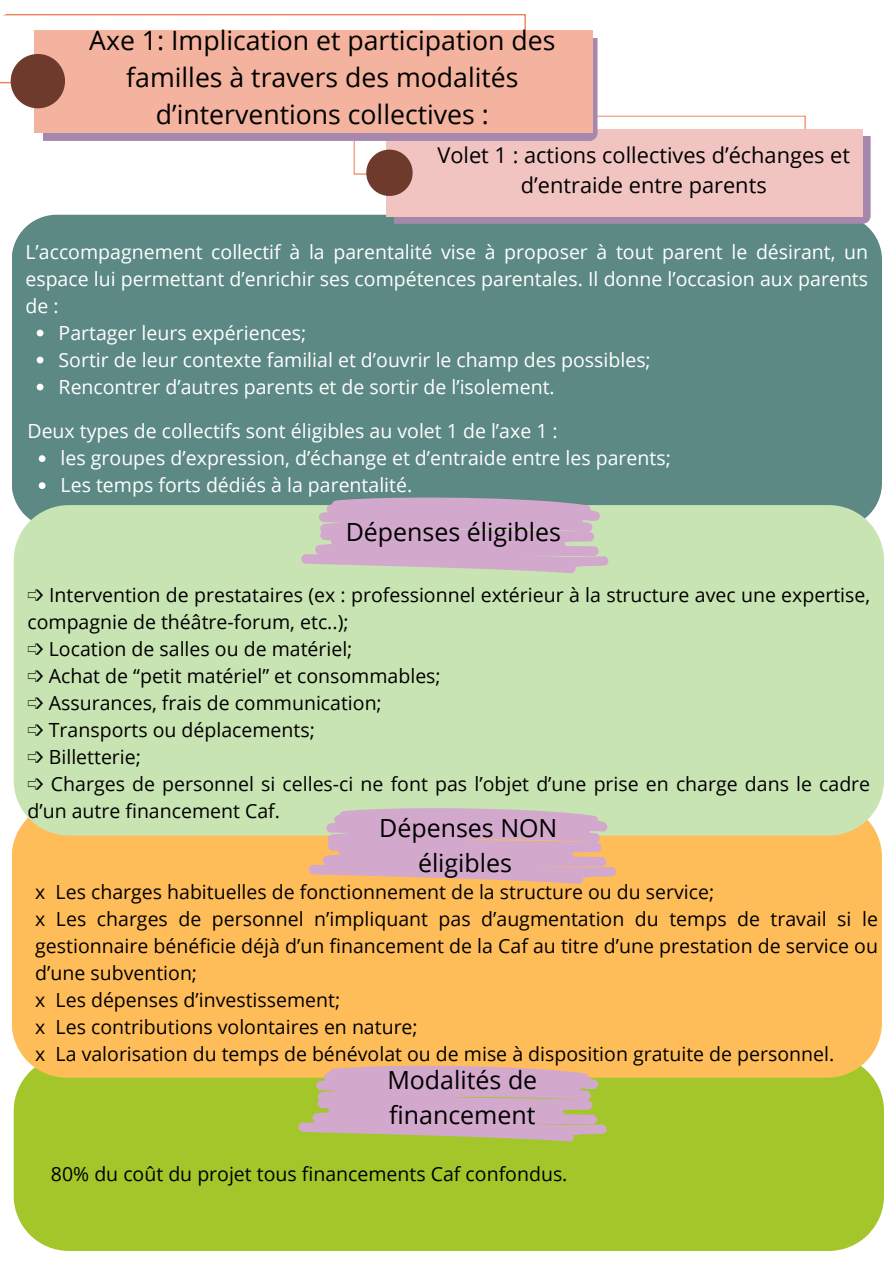
<style>
.page{position:relative;width:894px;height:1264px;background:#fff}
.page>*{position:absolute;margin:0;border:0;box-sizing:border-box;transform-origin:0 0}
.t1{font:26.55px/37.2px "Open Sans";color:#000;text-align:center}
.t2{font:24.9px/34.8px "Open Sans";color:#000;text-align:center}
.t3{font:21.75px/29.5px "Open Sans";color:#000;text-align:center}
.t4{font:19.5px/27px "Open Sans";color:#000}
.t5{font:19.5px/27px "Open Sans";color:#fff;text-align:justify}
.s1{font-family:"Free Serif"}
</style>
<div class="page">
<div style="left:12px;top:215px;width:869px;height:290px;background:#5c8984"></div>
<svg style="left:366px;top:129px;width:504px;height:95px;background:#e4babb"></svg>
<svg style="left:43px;top:39px;width:554px;height:102px;background:#ad8dab"></svg>
<div style="left:34px;top:30px;width:559px;height:102px;background:#f4b39f"></div>
<svg style="left:0;top:14px;width:525px;height:94px"></svg>
<div style="left:14px;top:1077px;width:869px;height:173px;background:#a3c62a"></div>
<div style="left:12px;top:835px;width:869px;height:242px;background:#ffbd59"></div>
<div style="left:14px;top:505px;width:869px;height:330px;background:#c8e4b2"></div>
<svg style="left:308px;top:808px;width:307px;height:76px;background:#d8aebb"></svg>
<svg style="left:301px;top:497px;width:307px;height:76px;background:#ccb0c5"></svg>
<svg style="left:37px;top:330px;width:6px;height:6px"></svg>
<svg style="left:37px;top:357px;width:6px;height:6px"></svg>
<svg style="left:37px;top:384px;width:6px;height:6px"></svg>
<svg style="left:39px;top:455px;width:6px;height:7px"></svg>
<svg style="left:39px;top:482px;width:6px;height:7px"></svg>
<svg style="left:298px;top:1065px;width:308px;height:76px;background:#ceadae"></svg>
<h1 class="t1" style="left:89px;top:21px;width:467px">Axe 1: Implication et participation des familles à travers des modalités d’interventions collectives :</h1>
<p class="t3" style="left:437px;top:140px;width:414px">Volet 1 : actions collectives d’échanges et d’entraide entre parents</p>
<p class="t5" style="left:25px;top:238px;width:844px">L’accompagnement collectif à la parentalité vise à proposer à tout parent le désirant, un espace lui permettant d’enrichir ses compétences parentales. Il donne l’occasion aux parents de :</p>
<h1 class="t5" style="left:59px;top:319px;width:249px">Partager leurs expériences;</h1>
<p class="t5" style="left:59px;top:346px;width:593px">Sortir de leur contexte familial et d’ouvrir le champ des possibles;</p>
<p class="t5" style="left:59px;top:373px;width:497px">Rencontrer d’autres parents et de sortir de l’isolement.</p>
<p class="t5" style="left:27px;top:417px;width:531px">Deux types de collectifs sont éligibles au volet 1 de l’axe 1 :</p>
<p class="t5" style="left:61px;top:444px;width:611px">les groupes d’expression, d’échange et d’entraide entre les parents;</p>
<p class="t5" style="left:61px;top:471px;width:353px">Les temps forts dédiés à la parentalité.</p>
<p class="t2" style="left:345px;top:514px;width:217px">Dépenses éligibles</p>
<p class="t4" style="left:27px;top:580px;width:844px"><span class="s1">➩</span> Intervention de prestataires (ex : professionnel extérieur à la structure avec une expertise, compagnie de théâtre-forum, etc..);</p>
<p class="t4" style="left:27px;top:634px;width:326px"><span class="s1">➩</span> Location de salles ou de matériel;</p>
<p class="t4" style="left:27px;top:661px;width:414px"><span class="s1">➩</span> Achat de “petit matériel” et consommables;</p>
<p class="t4" style="left:27px;top:688px;width:356px"><span class="s1">➩</span> Assurances, frais de communication;</p>
<p class="t4" style="left:27px;top:715px;width:289px"><span class="s1">➩</span> Transports ou déplacements;</p>
<p class="t4" style="left:27px;top:742px;width:115px"><span class="s1">➩</span> Billetterie;</p>
<h1 class="t4" style="left:27px;top:769px;width:844px"><span class="s1">➩</span> Charges de personnel si celles-ci ne font pas l’objet d’une prise en charge dans le cadre d’un autre financement Caf.</h1>
<p class="t2" style="left:379px;top:809px;width:180px">Dépenses NON éligibles</p>
<p class="t4" style="left:35px;top:877px;width:680px">x Les charges habituelles de fonctionnement de la structure ou du service;</p>
<p class="t4" style="left:35px;top:904px;width:844px;text-align:justify">x Les charges de personnel n’impliquant pas d’augmentation du temps de travail si le gestionnaire bénéficie déjà d’un financement de la Caf au titre d’une prestation de service ou d’une subvention;</p>
<p class="t4" style="left:35px;top:985px;width:306px">x Les dépenses d’investissement;</p>
<h1 class="t4" style="left:35px;top:1012px;width:384px">x Les contributions volontaires en nature;</h1>
<p class="t4" style="left:35px;top:1039px;width:800px">x La valorisation du temps de bénévolat ou de mise à disposition gratuite de personnel.</p>
<p class="t2" style="left:387px;top:1061px;width:151px;text-align:left">Modalités de financement</p>
<p class="t4" style="left:51px;top:1159px;width:518px">80% du coût du projet tous financements Caf confondus.</p>
</div>
